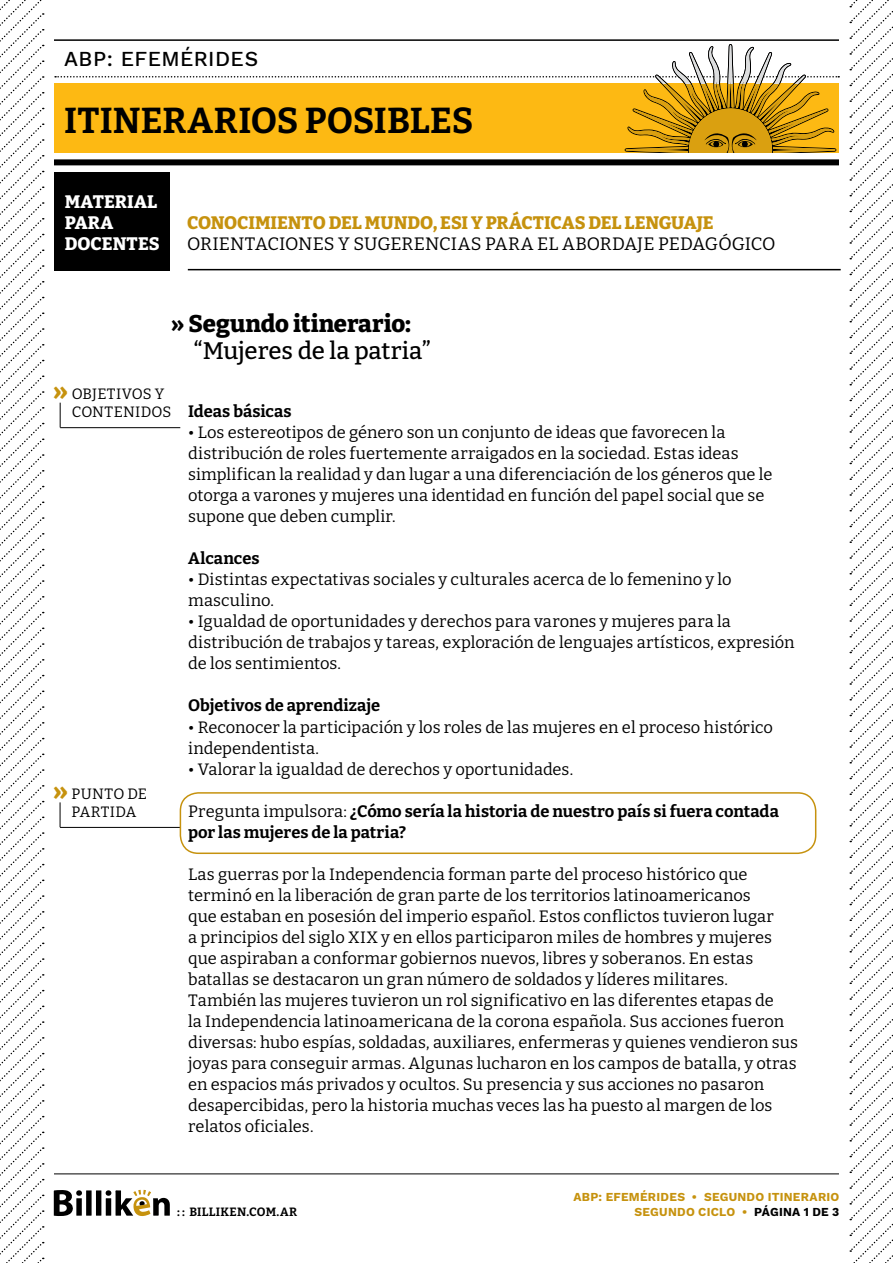
<style>
.page{position:relative;width:893px;height:1263px;background:#fff}
.page>*{position:absolute;margin:0;border:0;box-sizing:border-box;transform-origin:0 0}
.t1{font:700 36px "Bitter";color:#000}
.t2{font:800 27px "Bitter";color:#c6920e}
.t3{font:800 24px "Bitter";color:#000}
.t4{font:500 24px "Bitter";letter-spacing:-.005em;color:#000}
.t5{font:500 21px "Work Sans";letter-spacing:.02em;color:#000}
.t6{font:18px "Bitter";color:#000}
.t7{font:800 18px "Bitter";letter-spacing:-.005em;color:#c6920e}
.t8{font:800 18px/21px "Bitter";letter-spacing:.01em;color:#fff}
.t9{font:16.5px/21px "Bitter";color:#000}
.t10{font:700 16.5px/21px "Bitter";color:#000}
.t11{font:15px/18px "Bitter";letter-spacing:.015em;color:#000}
.t12{font:700 12px/14.9px "Work Sans";letter-spacing:.02em;color:#c6920e;text-align:right}
.t13{font:700 12px "Bitter";letter-spacing:.02em;color:#000}
.s1{font-weight:400}
.s2{color:#000}
</style>
<div class="page">
<svg style="left:54px;top:1190px;width:116px;height:26px"></svg>
<hr style="left:54px;top:1173px;width:785px;height:1px;background:#000">
<hr style="left:54px;top:39px;width:785px;height:2px;background:#000">
<div style="left:54px;top:159px;width:785px;height:6px;background:#000"></div>
<svg style="left:55px;top:44px;width:784px;height:116px"></svg>
<div style="left:54px;top:172px;width:116px;height:98px;background:#000"></div>
<hr style="left:188px;top:269px;width:653px;height:1px;background:#000">
<svg style="left:849px;top:0;width:44px;height:1263px"></svg>
<svg style="left:0;top:0;width:44px;height:1263px"></svg>
<svg style="left:60px;top:403px;width:1px;height:24px"></svg>
<hr style="left:60px;top:427px;width:120px;height:1px;background:#000">
<svg style="left:60px;top:802px;width:1px;height:25px"></svg>
<hr style="left:60px;top:827px;width:120px;height:1px;background:#000">
<div style="left:180px;top:792px;width:636px;height:62px;border:2px solid #c6920e;border-radius:18px"></div>
<p class="t5" style="left:64px;top:43px;width:196px">ABP: EFEMÉRIDES</p>
<h1 class="t1" style="left:64px;top:98px;width:411px">ITINERARIOS POSIBLES</h1>
<p class="t8" style="left:65px;top:191px;width:96px">MATERIAL<br>PARA<br>DOCENTES</p>
<p class="t7" style="left:187px;top:212px;width:528px">CONOCIMIENTO DEL MUNDO, ESI Y PRÁCTICAS DEL LENGUAJE</p>
<p class="t6" style="left:187px;top:233px;width:590px">ORIENTACIONES Y SUGERENCIAS PARA EL ABORDAJE PEDAGÓGICO</p>
<h3 class="t3" style="left:171px;top:309px;width:241px">» Segundo itinerario:</h3>
<h3 class="t4" style="left:194px;top:336px;width:238px">“Mujeres de la patria”</h3>
<p class="t10" style="left:188px;top:401px;width:105px">Ideas básicas</p>
<p class="t9" style="left:188px;top:422px;width:586px">• Los estereotipos de género son un conjunto de ideas que favorecen la distribución de roles fuertemente arraigados en la sociedad. Estas ideas simplifican la realidad y dan lugar a una diferenciación de los géneros que le otorga a varones y mujeres una identidad en función del papel social que se supone que deben cumplir.</p>
<p class="t10" style="left:188px;top:548px;width:73px">Alcances</p>
<p class="t9" style="left:188px;top:569px;width:545px">• Distintas expectativas sociales y culturales acerca de lo femenino y lo masculino.</p>
<p class="t9" style="left:188px;top:611px;width:608px">• Igualdad de oportunidades y derechos para varones y mujeres para la distribución de trabajos y tareas, exploración de lenguajes artísticos, expresión de los sentimientos.</p>
<p class="t10" style="left:188px;top:695px;width:193px">Objetivos de aprendizaje</p>
<p class="t9" style="left:188px;top:716px;width:586px">• Reconocer la participación y los roles de las mujeres en el proceso histórico independentista.</p>
<p class="t9" style="left:188px;top:758px;width:387px">• Valorar la igualdad de derechos y oportunidades.</p>
<p class="t10" style="left:188px;top:800px;width:592px"><span class="s1">Pregunta impulsora:</span> ¿Cómo sería la historia de nuestro país si fuera contada por las mujeres de la patria?</p>
<p class="t9" style="left:188px;top:863px;width:611px">Las guerras por la Independencia forman parte del proceso histórico que terminó en la liberación de gran parte de los territorios latinoamericanos<br>que estaban en posesión del imperio español. Estos conflictos tuvieron lugar<br>a principios del siglo XIX y en ellos participaron miles de hombres y mujeres que aspiraban a conformar gobiernos nuevos, libres y soberanos. En estas batallas se destacaron un gran número de soldados y líderes militares.<br>También las mujeres tuvieron un rol significativo en las diferentes etapas de<br>la Independencia latinoamericana de la corona española. Sus acciones fueron diversas: hubo espías, soldadas, auxiliares, enfermeras y quienes vendieron sus joyas para conseguir armas. Algunas lucharon en los campos de batalla, y otras en espacios más privados y ocultos. Su presencia y sus acciones no pasaron desapercibidas, pero la historia muchas veces las ha puesto al margen de los relatos oficiales.</p>
<h2 class="t2" style="left:53px;top:374px;width:16px">»</h2>
<p class="t11" style="left:72px;top:385px;width:101px">OBJETIVOS Y<br>CONTENIDOS</p>
<h2 class="t2" style="left:53px;top:773px;width:16px">»</h2>
<p class="t11" style="left:72px;top:784px;width:77px">PUNTO DE<br>PARTIDA</p>
<p class="t13" style="left:177px;top:1204px;width:121px">: : BILLIKEN.COM.AR</p>
<p class="t12" style="left:573px;top:1189px;width:267px">ABP: EFEMÉRIDES • SEGUNDO ITINERARIO<br>SEGUNDO CICLO • <span class="s2">PÁGINA 1 DE 3</span></p>
</div>
